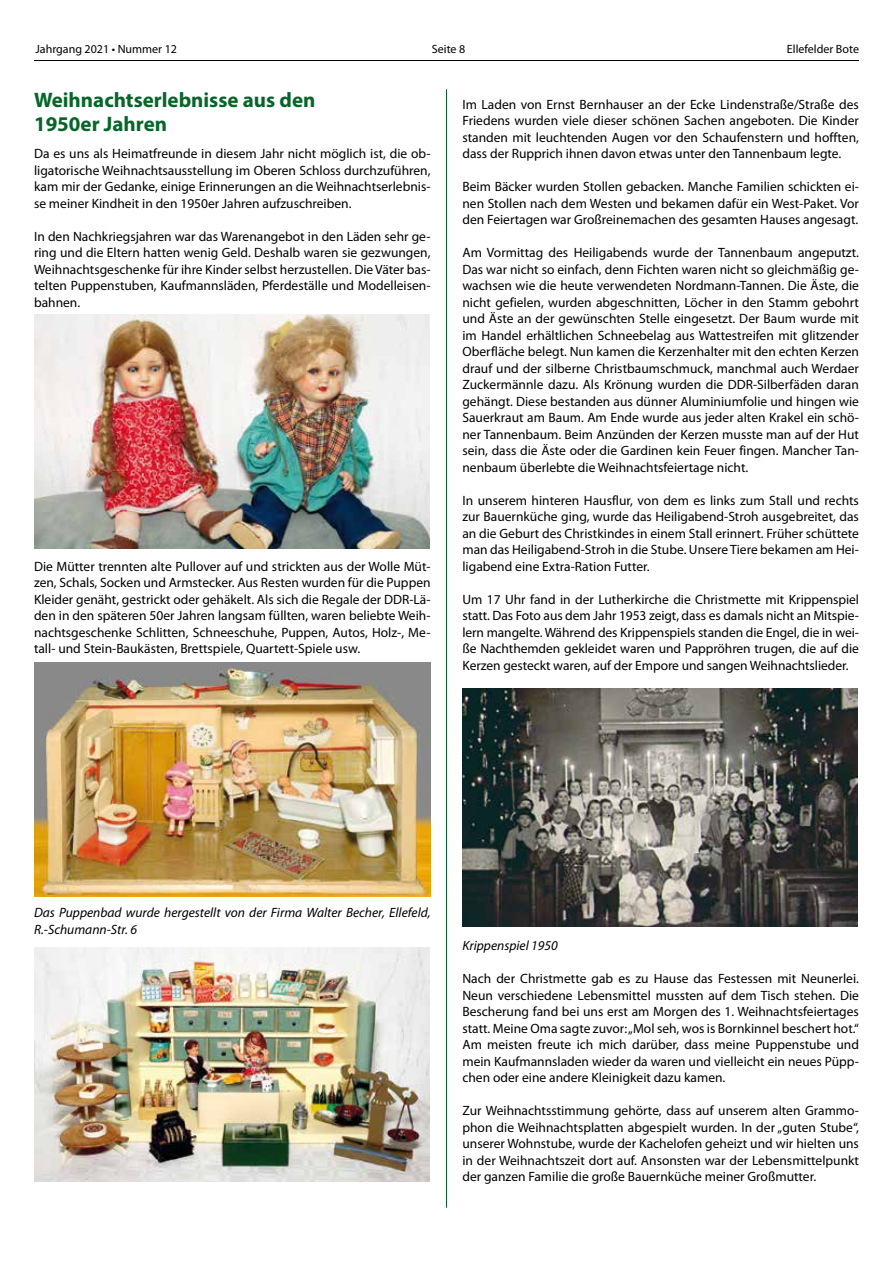
<style>
.page{position:relative;width:893px;height:1263px;background:#fff}
.page>*{position:absolute;margin:0;border:0;box-sizing:border-box;transform-origin:0 0}
.t1{font:700 21px/24px "Myriad Pro";color:#066528}
.t2{font:13.5px/16.5px "Myriad Pro";color:#000;text-align:justify}
.t3{font:italic 13.5px/16.5px "Myriad Pro";color:#000}
.t4{font:12px "Myriad Pro";color:#000}
</style>
<div class="page">
<hr style="left:34px;top:60px;width:825px;height:1px;background:#000">
<hr style="left:446px;top:89px;width:1px;height:1119px;background:#066528">
<img style="left:34px;top:315px;width:395px;height:234px">
<img style="left:34px;top:662px;width:397px;height:234px">
<img style="left:34px;top:948px;width:395px;height:234px">
<img style="left:462px;top:688px;width:396px;height:239px">
<p class="t4" style="left:36px;top:42px;width:143px">Jahrgang 2021 • Nummer 12</p>
<p class="t4" style="left:432px;top:42px;width:35px">Seite 8</p>
<p class="t4" style="left:787px;top:42px;width:74px">Ellefelder Bote</p>
<h1 class="t1" style="left:34px;top:87px;width:283px">Weihnachtserlebnisse aus den<br>1950er Jahren</h1>
<p class="t2" style="left:34px;top:145px;width:398px">Da es uns als Heimatfreunde in diesem Jahr nicht möglich ist, die ob&shy;ligatorische Weihnachtsausstellung im Oberen Schloss durchzuführen, kam mir der Gedanke, einige Erinnerungen an die Weihnachtserlebnis&shy;se meiner Kindheit in den 1950er Jahren aufzuschreiben.</p>
<p class="t2" style="left:34px;top:228px;width:398px">In den Nachkriegsjahren war das Warenangebot in den Läden sehr ge&shy;ring und die Eltern hatten wenig Geld. Deshalb waren sie gezwungen, Weihnachtsgeschenke für ihre Kinder selbst herzustellen. Die Väter bas&shy;telten Puppenstuben, Kaufmannsläden, Pferdeställe und Modelleisen&shy;bahnen.</p>
<p class="t2" style="left:462px;top:96px;width:398px">Im Laden von Ernst Bernhauser an der Ecke Lindenstraße/Straße des Friedens wurden viele dieser schönen Sachen angeboten. Die Kinder standen mit leuchtenden Augen vor den Schaufenstern und hofften, dass der Rupprich ihnen davon etwas unter den Tannenbaum legte.</p>
<p class="t2" style="left:462px;top:178px;width:398px">Beim Bäcker wurden Stollen gebacken. Manche Familien schickten ei&shy;nen Stollen nach dem Westen und bekamen dafür ein West-Paket. Vor den Feiertagen war Großreinemachen des gesamten Hauses angesagt.</p>
<p class="t2" style="left:462px;top:244px;width:398px">Am Vormittag des Heiligabends wurde der Tannenbaum angeputzt.<br>Das war nicht so einfach, denn Fichten waren nicht so gleichmäßig ge&shy;wachsen wie die heute verwendeten Nordmann-Tannen. Die Äste, die nicht gefielen, wurden abgeschnitten, Löcher in den Stamm gebohrt und Äste an der gewünschten Stelle eingesetzt. Der Baum wurde mit im Handel erhältlichen Schneebelag aus Wattestreifen mit glitzender Oberfläche belegt. Nun kamen die Kerzenhalter mit den echten Kerzen drauf und der silberne Christbaumschmuck, manchmal auch Werdaer Zuckermännle dazu. Als Krönung wurden die DDR-Silberfäden daran gehängt. Diese bestanden aus dünner Aluminiumfolie und hingen wie Sauerkraut am Baum. Am Ende wurde aus jeder alten Krakel ein schö&shy;ner Tannenbaum. Beim Anzünden der Kerzen musste man auf der Hut sein, dass die Äste oder die Gardinen kein Feuer fingen. Mancher Tan&shy;nenbaum überlebte die Weihnachtsfeiertage nicht.</p>
<p class="t2" style="left:462px;top:491px;width:398px">In unserem hinteren Hausflur, von dem es links zum Stall und rechts zur Bauernküche ging, wurde das Heiligabend-Stroh ausgebreitet, das an die Geburt des Christkindes in einem Stall erinnert. Früher schüttete man das Heiligabend-Stroh in die Stube. Unsere Tiere bekamen am Hei&shy;ligabend eine Extra-Ration Futter.</p>
<p class="t2" style="left:462px;top:590px;width:398px">Um 17 Uhr fand in der Lutherkirche die Christmette mit Krippenspiel statt. Das Foto aus dem Jahr 1953 zeigt, dass es damals nicht an Mitspie&shy;lern mangelte. Während des Krippenspiels standen die Engel, die in wei&shy;ße Nachthemden gekleidet waren und Pappröhren trugen, die auf die Kerzen gesteckt waren, auf der Empore und sangen Weihnachtslieder.</p>
<p class="t2" style="left:34px;top:558px;width:398px">Die Mütter trennten alte Pullover auf und strickten aus der Wolle Müt&shy;zen, Schals, Socken und Armstecker. Aus Resten wurden für die Puppen Kleider genäht, gestrickt oder gehäkelt. Als sich die Regale der DDR-Lä&shy;den in den späteren 50er Jahren langsam füllten, waren beliebte Weih&shy;nachtsgeschenke Schlitten, Schneeschuhe, Puppen, Autos, Holz-, Me&shy;tall- und Stein-Baukästen, Brettspiele, Quartett-Spiele usw.</p>
<p class="t3" style="left:34px;top:904px;width:398px">Das Puppenbad wurde hergestellt von der Firma Walter Becher, Ellefeld,<br>R.-Schumann-Str. 6</p>
<p class="t3" style="left:462px;top:937px;width:97px">Krippenspiel 1950</p>
<p class="t2" style="left:462px;top:970px;width:398px">Nach der Christmette gab es zu Hause das Festessen mit Neunerlei.<br>Neun verschiedene Lebensmittel mussten auf dem Tisch stehen. Die Bescherung fand bei uns erst am Morgen des 1. Weihnachtsfeiertages statt. Meine Oma sagte zuvor: „Mol seh, wos is Bornkinnel beschert hot.“ Am meisten freute ich mich darüber, dass meine Puppenstube und mein Kaufmannsladen wieder da waren und vielleicht ein neues Püpp&shy;chen oder eine andere Kleinigkeit dazu kamen.</p>
<p class="t2" style="left:462px;top:1102px;width:398px">Zur Weihnachtsstimmung gehörte, dass auf unserem alten Grammo&shy;phon die Weihnachtsplatten abgespielt wurden. In der „guten Stube“, unserer Wohnstube, wurde der Kachelofen geheizt und wir hielten uns in der Weihnachtszeit dort auf. Ansonsten war der Lebensmittelpunkt der ganzen Familie die große Bauernküche meiner Großmutter.</p>
</div>
